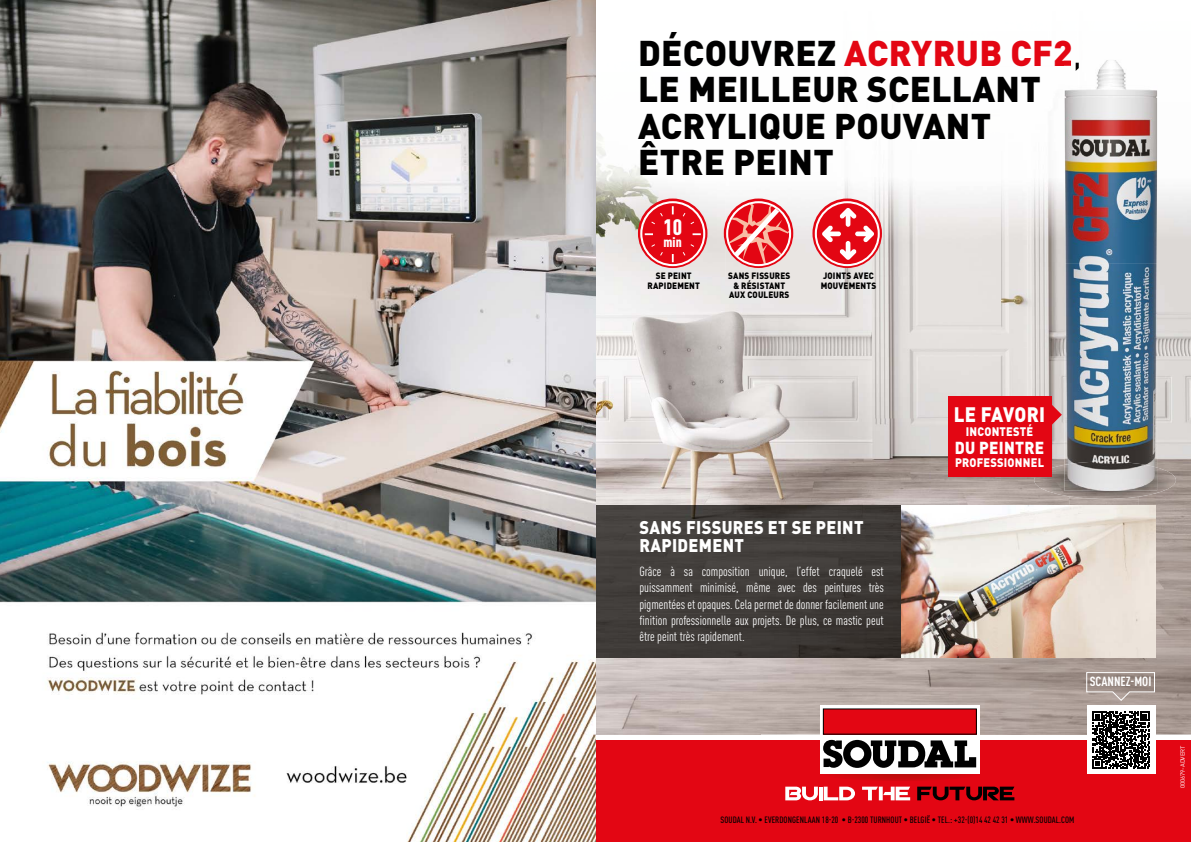
<style>
.page{position:relative;width:1191px;height:842px;background:#fff}
.page>*{position:absolute;margin:0;border:0;box-sizing:border-box;transform-origin:0 0}
.t1{font:900 35.3px/36.4px "DIN Pro";letter-spacing:.01em;color:#000}
.t2{font:900 condensed 22.1px "DIN Pro";color:#fff}
.t3{font:900 20.7px "DIN Pro";letter-spacing:.015em;color:#fff;scale:.9 1}
.t4{font:900 18.2px/18.2px "DIN Pro";letter-spacing:.02em;color:#fff;scale:.9 1}
.t5{font:900 17.2px "DIN Pro";letter-spacing:.02em;color:#fff;scale:.9 1}
.t6{font:900 condensed 13.7px "DIN Pro";color:#fff}
.t7{font:condensed 13.1px/16.2px "DIN Pro";color:#fff;text-align:justify}
.t8{font:700 condensed 13.1px "DIN Pro";color:#fff}
.t9{font:900 12.2px "DIN Pro";letter-spacing:.02em;color:#fff;scale:.9 1}
.t10{font:500 condensed 9.1px "DIN Pro";letter-spacing:.01em;color:#000}
.t11{font:900 9.1px/9.1px "DIN Pro";letter-spacing:.02em;color:#000;text-align:center;scale:.9 1}
.t12{font:6.1px "DIN Pro";letter-spacing:-.02em;color:#fff}
.s1{color:#e30613}
.s2{font-weight:400}
</style>
<div class="page">
<div style="left:595px;top:741px;width:596px;height:101px;background:#e30613"></div>
<img style="left:595px;top:1px;width:405px;height:505px">
<img style="left:1000px;top:178px;width:64px;height:170px">
<img style="left:1157px;top:103px;width:34px;height:245px">
<img style="left:1000px;top:348px;width:69px;height:158px">
<img style="left:1138px;top:348px;width:53px;height:281px">
<img style="left:1069px;top:499px;width:69px;height:7px">
<img style="left:595px;top:658px;width:508px;height:76px">
<img style="left:1103px;top:629px;width:88px;height:105px">
<img style="left:836px;top:40px;width:164px;height:26px">
<img style="left:595px;top:506px;width:560px;height:152px">
<img style="left:1034px;top:465px;width:141px;height:34px">
<img style="left:1064px;top:60px;width:93px;height:401px">
<svg style="left:1064px;top:60px;width:17px;height:11px"></svg>
<img style="left:1064px;top:461px;width:93px;height:30px">
<img style="left:832px;top:774px;width:136px;height:7px">
<svg style="left:820px;top:706px;width:159px;height:68px"></svg>
<div style="left:823px;top:709px;width:153px;height:25px;background:#e30613"></div>
<svg style="left:823px;top:740px;width:153px;height:28px;background:#626262"></svg>
<svg style="left:785px;top:787px;width:70px;height:13px"></svg>
<svg style="left:862px;top:787px;width:48px;height:13px"></svg>
<svg style="left:917px;top:787px;width:97px;height:13px"></svg>
<div style="left:1087px;top:706px;width:68px;height:68px;background:#fff"></div>
<svg style="left:1092px;top:711px;width:57px;height:57px"></svg>
<svg style="left:1085px;top:672px;width:70px;height:30px;background:#a69992"></svg>
<svg style="left:638px;top:199px;width:69px;height:69px;background:#e51e2a"></svg>
<svg style="left:645px;top:233px;width:8px;height:2px"></svg>
<svg style="left:692px;top:233px;width:9px;height:2px"></svg>
<svg style="left:682px;top:212px;width:13px;height:13px"></svg>
<svg style="left:650px;top:212px;width:13px;height:13px"></svg>
<svg style="left:650px;top:243px;width:13px;height:14px"></svg>
<svg style="left:682px;top:243px;width:13px;height:14px"></svg>
<div style="left:640px;top:201px;width:65px;height:65px;border:2px solid #fff;border-radius:50%"></div>
<svg style="left:724px;top:199px;width:69px;height:69px"></svg>
<svg style="left:812px;top:199px;width:70px;height:69px"></svg>
<div style="left:814px;top:201px;width:65px;height:65px;border:2px solid #fff;border-radius:50%"></div>
<svg style="left:726px;top:201px;width:65px;height:65px"></svg>
<svg style="left:822px;top:208px;width:52px;height:52px"></svg>
<div style="left:948px;top:397px;width:103px;height:80px;background:#e30613"></div>
<svg style="left:1051px;top:405px;width:10px;height:20px"></svg>
<img style="left:0;top:0;width:595px;height:842px">
<h1 class="t1" style="left:638px;top:33px;width:445px">DÉCOUVREZ <span class="s1">ACRYRUB CF2</span><span class="s2">,<br></span>LE MEILLEUR SCELLANT<br>ACRYLIQUE POUVANT<br>ÊTRE PEINT</h1>
<h2 class="t2" style="left:663px;top:210px;width:20px">10</h2>
<p class="t6" style="left:663px;top:232px;width:20px">min</p>
<p class="t11" style="left:647px;top:271px;width:60px">SE PEINT<br>RAPIDEMENT</p>
<p class="t11" style="left:728px;top:271px;width:71px">SANS FISSURES &amp; RÉSISTANT<br>AUX COULEURS</p>
<p class="t11" style="left:820px;top:271px;width:63px;text-align:left">JOINTS AVEC<br>MOUVEMENTS</p>
<h3 class="t4" style="left:639px;top:517px;width:251px">SANS FISSURES ET SE PEINT<br>RAPIDEMENT</h3>
<p class="t7" style="left:639px;top:563px;width:246px">Grâce à sa composition unique, l’effet craquelé est puissamment minimisé, même avec des peintures très pigmentées et opaques. Cela permet de donner facilement une finition professionnelle aux projets. De plus, ce mastic peut être peint très rapidement.</p>
<h3 class="t3" style="left:953px;top:398px;width:103px">LE FAVORI</h3>
<p class="t9" style="left:965px;top:421px;width:76px">INCONTESTÉ</p>
<h3 class="t5" style="left:954px;top:434px;width:101px">DU PEINTRE</h3>
<p class="t9" style="left:955px;top:453px;width:100px">PROFESSIONNEL</p>
<p class="t8" style="left:1089px;top:672px;width:63px">SCANNEZ-MOI</p>
<p class="t10" style="left:720px;top:813px;width:355px">SOUDAL N.V. • EVERDONGENLAAN 18-20 • B-2300 TURNHOUT • BELGIË • TEL.: +32-(0)14 42 42 31 • WWW.SOUDAL.COM</p>
<p class="t12" style="left:1177px;top:788px;width:43px;rotate:-90deg">000679-ADVERT</p>
</div>
